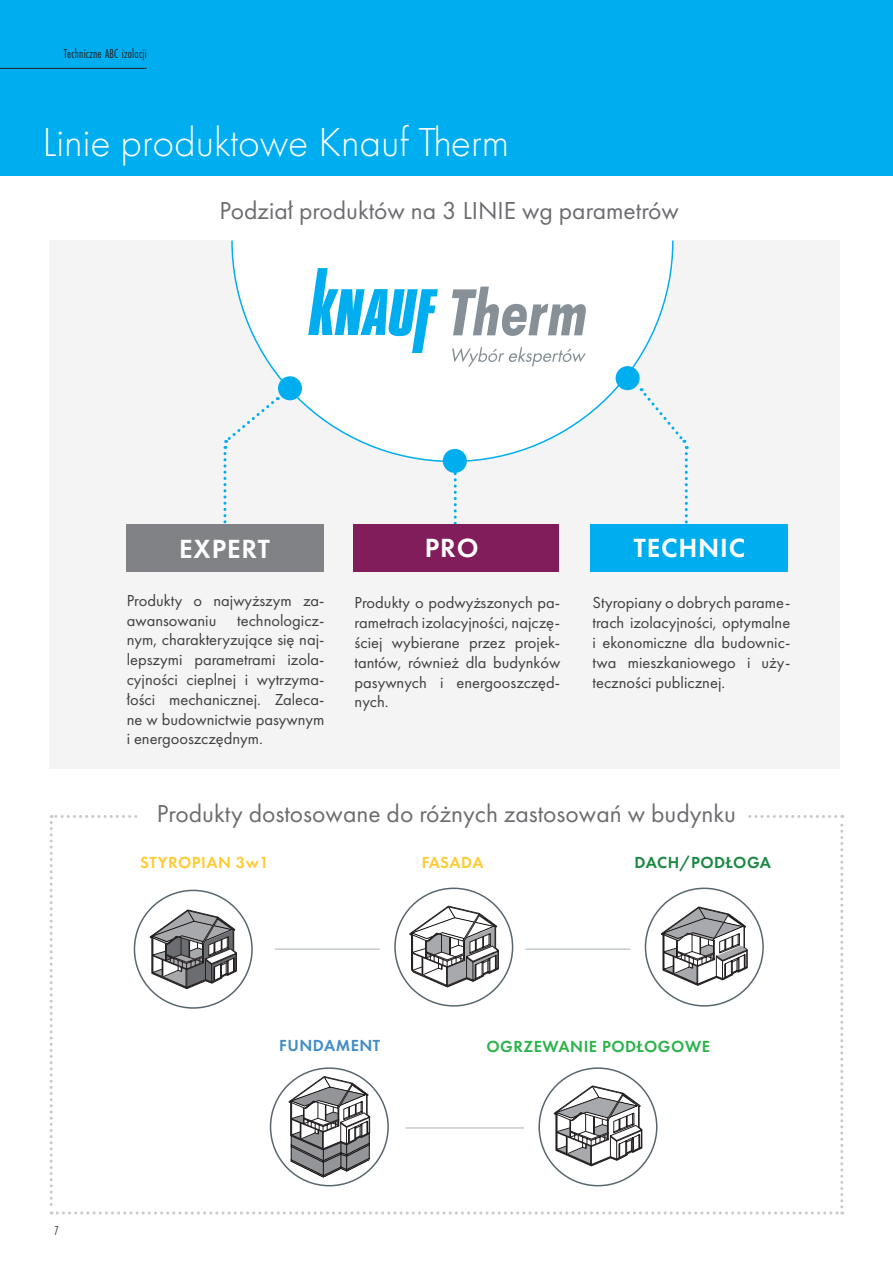
<style>
.page{position:relative;width:893px;height:1263px;background:#fff}
.page>*{position:absolute;margin:0;border:0;box-sizing:border-box;transform-origin:0 0}
.t1{font:300 42px "Futura PT";color:#fff}
.nagłówek_Futura_medium_condensed_10{font:600 27.3px "Futura PT";letter-spacing:.03em;color:#fff}
.t2{font:25.5px "Futura PT";color:#6c6d70}
.nagłówek_Futura_medium_condensed_10-2{font:600 16.65px "Futura PT";letter-spacing:.03em;color:#2cb34b}
.nagłówek_Futura_medium_condensed_10-3{font:600 16.65px "Futura PT";letter-spacing:.03em;color:#fecb33}
.nagłówek_Futura_medium_condensed_10-4{font:600 16.65px "Futura PT";letter-spacing:.03em;color:#1a8843}
.nagłówek_Futura_medium_condensed_10-5{font:600 16.65px "Futura PT";letter-spacing:.03em;color:#428dc9}
.nagłówek__Futura_medium_condensed_8{font:16.5px/19.8px "Futura PT";color:#3e3e3f;text-align:justify}
.t3{font:13.5px "Futura PT Cond";letter-spacing:.02em;color:#231f20;scale:.95 1}
.t4{font:13.5px "Futura PT Cond";color:#3e3e3f;scale:.95 1}
</style>
<div class="page">
<div style="left:0;top:0;width:893px;height:176px;background:#00aeef"></div>
<div style="left:49px;top:240px;width:791px;height:528px;background:#f4f4f4"></div>
<div style="left:443px;top:449px;width:24px;height:24px;background:#00aeef;border-radius:50%"></div>
<svg style="left:223px;top:437px;width:7px;height:87px"></svg>
<svg style="left:454px;top:472px;width:3px;height:52px"></svg>
<svg style="left:674px;top:427px;width:14px;height:97px"></svg>
<div style="left:126px;top:524px;width:198px;height:48px;background:#808285"></div>
<div style="left:354px;top:524px;width:205px;height:48px;background:#821d5c"></div>
<div style="left:590px;top:524px;width:198px;height:48px;background:#00aeef"></div>
<svg style="left:230px;top:240px;width:444px;height:223px"></svg>
<svg style="left:50px;top:815px;width:793px;height:399px"></svg>
<hr style="left:275px;top:948px;width:105px;height:2px;background:#58666d">
<hr style="left:525px;top:948px;width:105px;height:2px;background:#58666d">
<hr style="left:406px;top:1127px;width:118px;height:2px;background:#58666d">
<div style="left:146px;top:802px;width:601px;height:30px;background:#fff"></div>
<hr style="left:0;top:68px;width:147px;height:1px;background:#231f20">
<p class="t3" style="left:64px;top:46px;width:89px">Techniczne ABC izolacji</p>
<p class="t1" style="left:43px;top:118px;width:468px">Linie produktowe Knauf Therm</p>
<p class="t2" style="left:219px;top:195px;width:461px">Podział produktów na 3 LINIE wg parametrów</p>
<p class="nagłówek_Futura_medium_condensed_10" style="left:179px;top:532px;width:92px">EXPERT</p>
<p class="nagłówek_Futura_medium_condensed_10" style="left:425px;top:531px;width:55px">PRO</p>
<p class="nagłówek_Futura_medium_condensed_10" style="left:634px;top:531px;width:113px">TECHNIC</p>
<p class="nagłówek__Futura_medium_condensed_8" style="left:127px;top:590px;width:199px">Produkty o najwyższym za&shy;awansowaniu</p>
<p class="nagłówek__Futura_medium_condensed_8" style="left:127px;top:610px;width:199px;text-indent:111px">technologicz&shy;nym, charakteryzujące się naj&shy;lepszymi parametrami izola&shy;cyjności cieplnej i wytrzyma&shy;łości mechanicznej. Zaleca&shy;ne w budownictwie pasywnym i energooszczędnym.</p>
<p class="nagłówek__Futura_medium_condensed_8" style="left:355px;top:593px;width:207px">Produkty o podwyższonych pa&shy;rametrach izolacyjności, najczę&shy;ściej wybierane przez projek&shy;tantów, również dla budynków pasywnych i energooszczęd&shy;nych.</p>
<p class="nagłówek__Futura_medium_condensed_8" style="left:593px;top:593px;width:199px">Styropiany o dobrych parame&shy;trach izolacyjności, optymalne i ekonomiczne dla budownic&shy;twa mieszkaniowego i uży&shy;teczności publicznej.</p>
<p class="t2" style="left:157px;top:798px;width:581px">Produkty dostosowane do różnych zastosowań w budynku</p>
<p class="nagłówek_Futura_medium_condensed_10-3" style="left:140px;top:852px;width:130px">STYROPIAN 3w1</p>
<p class="nagłówek_Futura_medium_condensed_10-3" style="left:422px;top:852px;width:63px">FASADA</p>
<p class="nagłówek_Futura_medium_condensed_10-4" style="left:634px;top:852px;width:138px">DACH/PODŁOGA</p>
<p class="t4" style="left:54px;top:1223px;width:6px">7</p>
<p class="nagłówek_Futura_medium_condensed_10-5" style="left:279px;top:1035px;width:103px">FUNDAMENT</p>
<p class="nagłówek_Futura_medium_condensed_10-2" style="left:486px;top:1036px;width:225px">OGRZEWANIE PODŁOGOWE</p>
</div>
